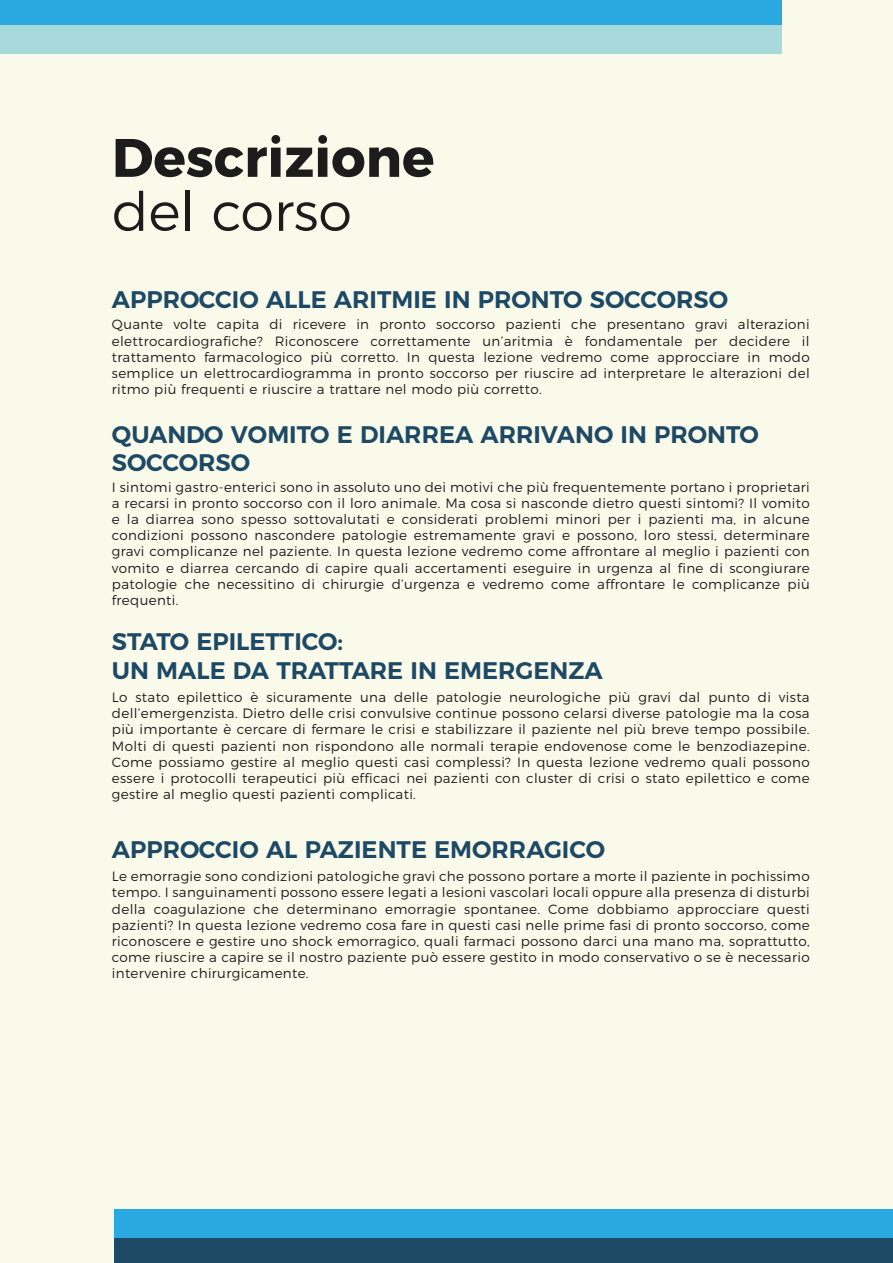
<style>
.page{position:relative;width:893px;height:1263px;background:#fafaeb}
.page>*{position:absolute;margin:0;border:0;box-sizing:border-box;transform-origin:0 0}
.t1{font:700 54px "Montserrat";color:#1c1c1c}
.t2{font:300 54px "Montserrat";color:#1c1c1c}
.t3{font:600 24px/28.8px "Montserrat";color:#1d4965}
.t4{font:300 13.5px/16.2px "Montserrat";letter-spacing:.025em;color:#1c1c1c;text-align:justify}
</style>
<div class="page">
<div style="left:0;top:0;width:781px;height:26px;background:#2aa9e0"></div>
<div style="left:114px;top:1237px;width:779px;height:26px;background:#1d4965"></div>
<div style="left:0;top:26px;width:781px;height:28px;background:#a8d9db"></div>
<div style="left:114px;top:1209px;width:779px;height:28px;background:#2aa9e0"></div>
<p class="t1" style="left:112px;top:113px;width:324px">Descrizione</p>
<p class="t2" style="left:112px;top:169px;width:241px">del corso</p>
<p class="t3" style="left:112px;top:283px;width:618px">APPROCCIO ALLE ARITMIE IN PRONTO SOCCORSO</p>
<p class="t4" style="left:112px;top:315px;width:699px">Quante volte capita di ricevere in pronto soccorso pazienti che presentano gravi alterazioni elettrocardiografiche? Riconoscere correttamente un’aritmia è fondamentale per decidere il trattamento farmacologico più corretto. In questa lezione vedremo come approcciare in modo semplice un elettrocardiogramma in pronto soccorso per riuscire ad interpretare le alterazioni del ritmo più frequenti e riuscire a trattare nel modo più corretto.</p>
<p class="t3" style="left:112px;top:418px;width:648px">QUANDO VOMITO E DIARREA ARRIVANO IN PRONTO<br>SOCCORSO</p>
<p class="t4" style="left:112px;top:478px;width:699px">I sintomi gastro-enterici sono in assoluto uno dei motivi che più frequentemente portano i proprietari a recarsi in pronto soccorso con il loro animale. Ma cosa si nasconde dietro questi sintomi? Il vomito e la diarrea sono spesso sottovalutati e considerati problemi minori per i pazienti ma, in alcune condizioni possono nascondere patologie estremamente gravi e possono, loro stessi, determinare gravi complicanze nel paziente. In questa lezione vedremo come affrontare al meglio i pazienti con vomito e diarrea cercando di capire quali accertamenti eseguire in urgenza al fine di scongiurare patologie che necessitino di chirurgie d’urgenza e vedremo come affrontare le complicanze più frequenti.</p>
<p class="t3" style="left:112px;top:625px;width:233px">STATO EPILETTICO:</p>
<p class="t3" style="left:112px;top:654px;width:492px">UN MALE DA TRATTARE IN EMERGENZA</p>
<p class="t4" style="left:112px;top:688px;width:699px">Lo stato epilettico è sicuramente una delle patologie neurologiche più gravi dal punto di vista dell’emergenzista. Dietro delle crisi convulsive continue possono celarsi diverse patologie ma la cosa più importante è cercare di fermare le crisi e stabilizzare il paziente nel più breve tempo possibile.<br>Molti di questi pazienti non rispondono alle normali terapie endovenose come le benzodiazepine.<br>Come possiamo gestire al meglio questi casi complessi? In questa lezione vedremo quali possono essere i protocolli terapeutici più efficaci nei pazienti con cluster di crisi o stato epilettico e come gestire al meglio questi pazienti complicati.</p>
<p class="t3" style="left:112px;top:833px;width:495px">APPROCCIO AL PAZIENTE EMORRAGICO</p>
<p class="t4" style="left:112px;top:867px;width:699px">Le emorragie sono condizioni patologiche gravi che possono portare a morte il paziente in pochissimo tempo. I sanguinamenti possono essere legati a lesioni vascolari locali oppure alla presenza di disturbi della coagulazione che determinano emorragie spontanee. Come dobbiamo approcciare questi pazienti? In questa lezione vedremo cosa fare in questi casi nelle prime fasi di pronto soccorso, come riconoscere e gestire uno shock emorragico, quali farmaci possono darci una mano ma, soprattutto, come riuscire a capire se il nostro paziente può essere gestito in modo conservativo o se è necessario intervenire chirurgicamente.</p>
</div>
